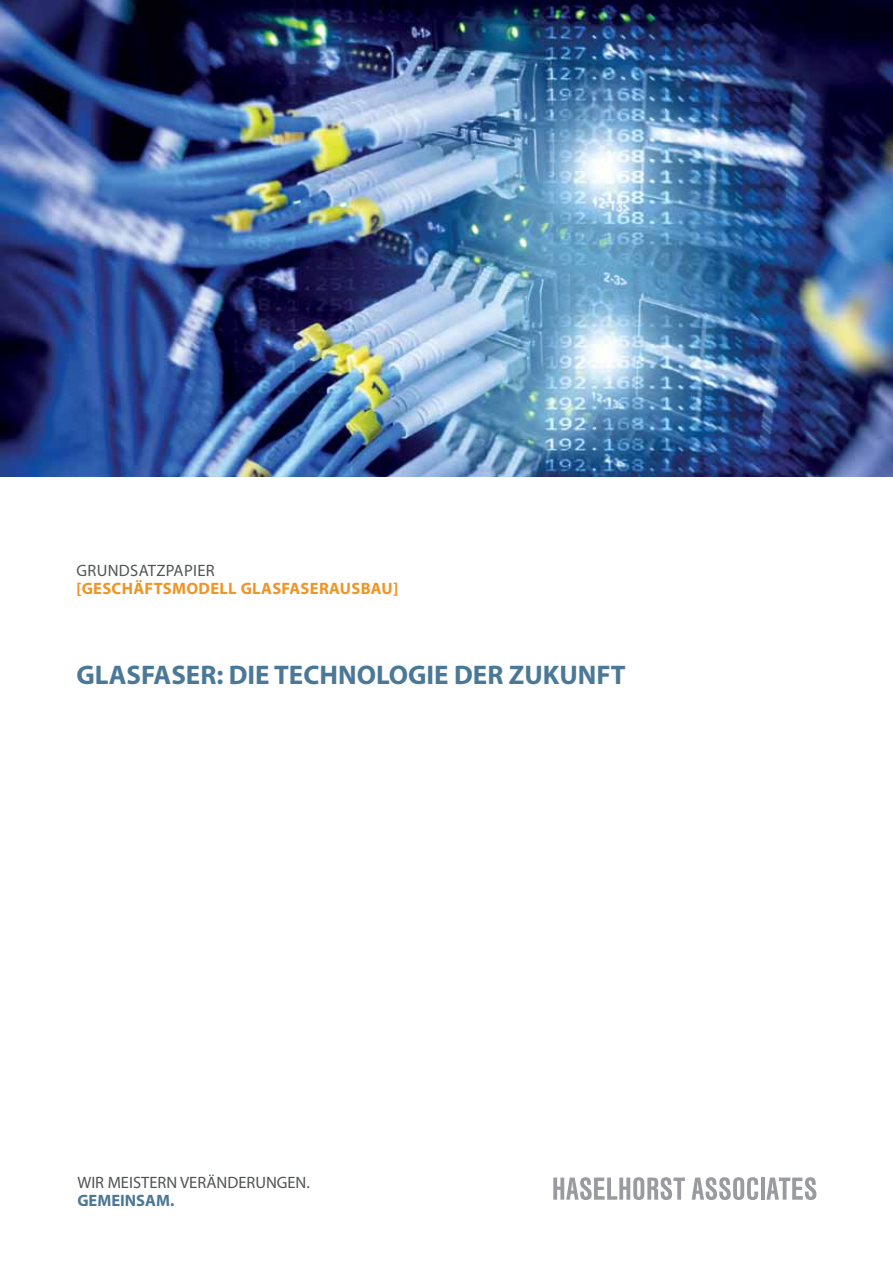
<style>
.page{position:relative;width:893px;height:1263px;background:#fff}
.page>*{position:absolute;margin:0;border:0;box-sizing:border-box;transform-origin:0 0}
.t1{font:700 27px "Myriad Pro";color:#4a7896}
.t2{font:700 16.5px "Myriad Pro";letter-spacing:.02em;color:#f09424}
.t3{font:16.5px "Myriad Pro";color:#515455}
.t4{font:16.5px "Myriad Pro";letter-spacing:.02em;color:#515455}
.t5{font:700 16.5px "Myriad Pro";color:#4a7896}
</style>
<div class="page">
<img style="left:0;top:0;width:893px;height:476px">
<svg style="left:553px;top:1177px;width:132px;height:23px"></svg>
<svg style="left:692px;top:1177px;width:66px;height:23px"></svg>
<hr style="left:761px;top:1177px;width:3px;height:23px;background:#999b9e">
<svg style="left:766px;top:1177px;width:50px;height:23px"></svg>
<p class="t4" style="left:77px;top:560px;width:140px">GRUNDSATZPAPIER</p>
<p class="t2" style="left:77px;top:578px;width:323px">[GESCHÄFTSMODELL GLASFASERAUSBAU]</p>
<p class="t1" style="left:77px;top:657px;width:550px">GLASFASER: DIE TECHNOLOGIE DER ZUKUNFT</p>
<p class="t3" style="left:77px;top:1172px;width:234px">WIR MEISTERN VERÄNDERUNGEN.</p>
<p class="t5" style="left:77px;top:1190px;width:98px">GEMEINSAM.</p>
</div>
